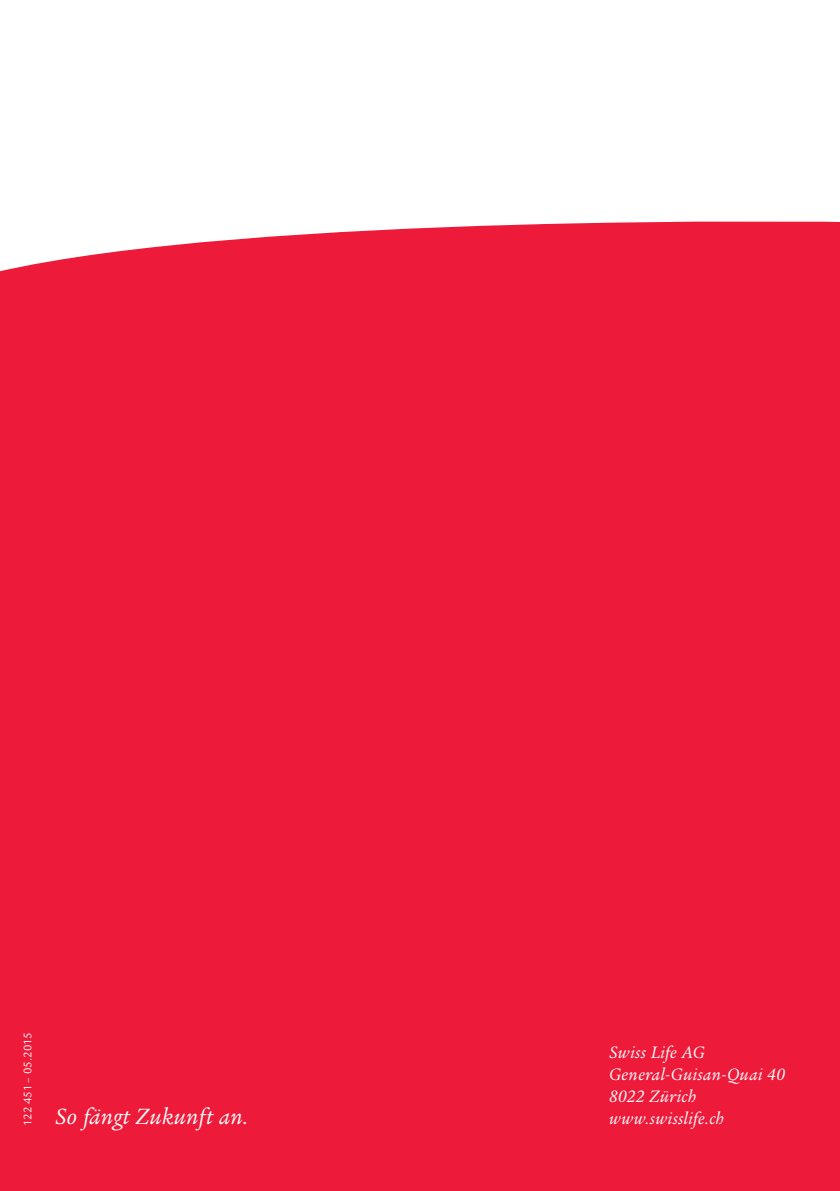
<style>
.page{position:relative;width:840px;height:1191px;background:#fff}
.page>*{position:absolute;margin:0;border:0;box-sizing:border-box;transform-origin:0 0}
.t1{font:italic 24px "Legacy Serif ITC Pro";letter-spacing:.01em;color:#fff}
.t2{font:italic 18px/22px "Legacy Serif ITC Pro";letter-spacing:.02em;color:#fff}
.t3{font:12px "Legacy Sans ITC Pro";color:#fff}
</style>
<div class="page">
<div style="left:0;top:221px;width:839px;height:970px;background:#ed1a3a"></div>
<p class="t3" style="left:21px;top:1125px;width:95px;rotate:-90deg">122 451 – 05.2015</p>
<h1 class="t1" style="left:55px;top:1101px;width:195px">So fängt Zukunft an.</h1>
<p class="t2" style="left:608px;top:1040px;width:177px">Swiss Life AG<br>General-Guisan-Quai 40<br>8022 Zürich</p>
<p class="t2" style="left:608px;top:1106px;width:116px">www.swisslife.ch</p>
</div>
